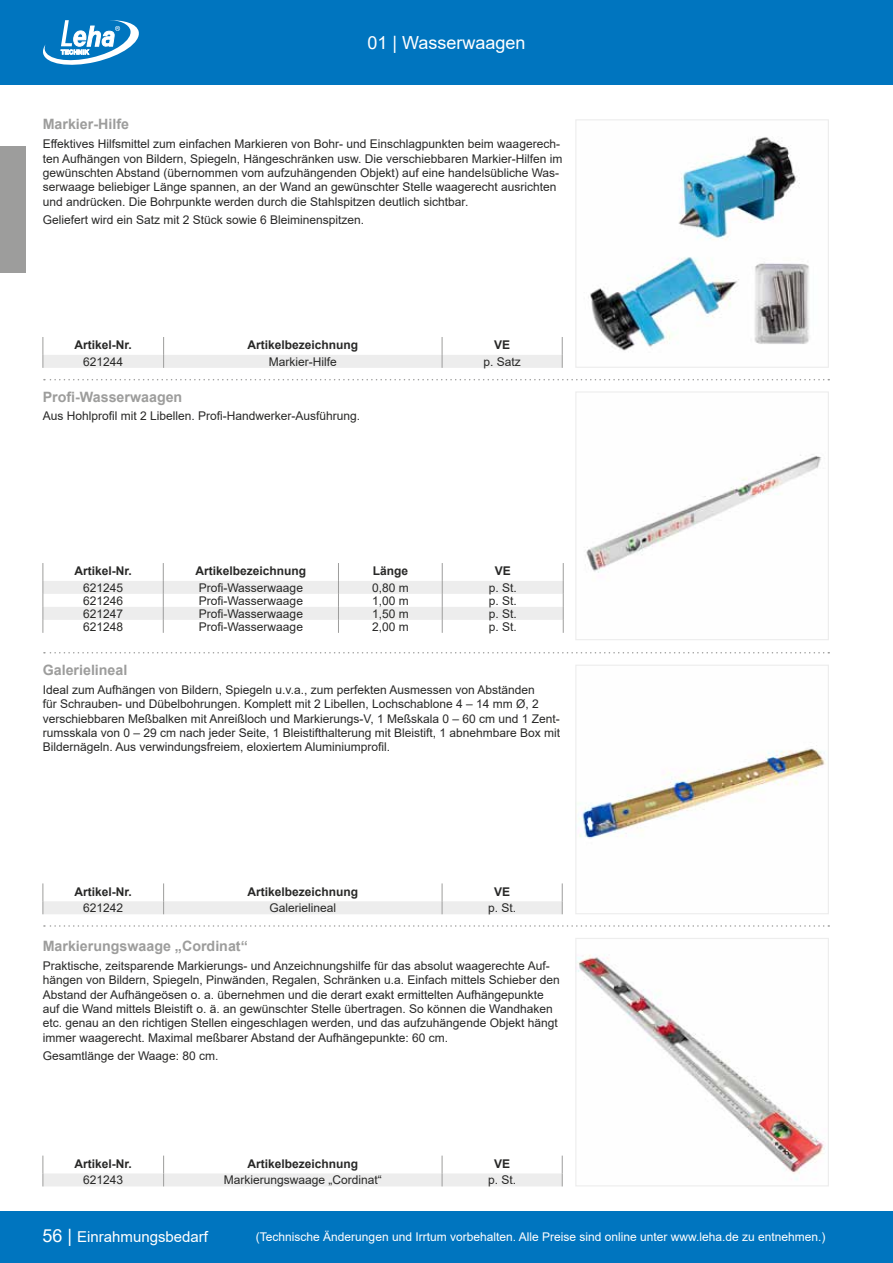
<style>
.page{position:relative;width:893px;height:1263px;background:#fff}
.page>*{position:absolute;margin:0;border:0;box-sizing:border-box;transform-origin:0 0}
.t1{font:18px "Arial";color:#fff}
.t2{font:15px "Arial";color:#fff}
.t3{font:700 14.25px "Arial";color:#9d9d9c}
.t4{font:12px/14.4px "Arial";color:#282827}
.t5{font:700 12px "Arial";color:#282827}
.t6{font:12px "Arial";color:#fff}
.s1{font-size:18px}
</style>
<div class="page">
<div style="left:0;top:0;width:893px;height:85px;background:#0075bf"></div>
<div style="left:0;top:1211px;width:893px;height:52px;background:#0075bf"></div>
<div style="left:0;top:147px;width:26px;height:126px;background:#9d9d9c"></div>
<svg style="left:43px;top:20px;width:96px;height:45px"></svg>
<svg style="left:43px;top:563px;width:521px;height:70px"></svg>
<svg style="left:43px;top:337px;width:520px;height:31px"></svg>
<svg style="left:43px;top:883px;width:520px;height:31px"></svg>
<svg style="left:43px;top:1155px;width:520px;height:31px"></svg>
<img style="left:586px;top:454px;width:235px;height:119px">
<div style="left:575px;top:391px;width:254px;height:249px;border:1px solid #ededed"></div>
<img style="left:579px;top:745px;width:246px;height:94px">
<div style="left:575px;top:665px;width:254px;height:249px;border:1px solid #ededed"></div>
<img style="left:588px;top:137px;width:222px;height:214px">
<div style="left:575px;top:119px;width:254px;height:249px;border:1px solid #ededed"></div>
<img style="left:577px;top:954px;width:248px;height:226px">
<div style="left:575px;top:938px;width:254px;height:248px;border:1px solid #ededed"></div>
<svg style="left:44px;top:379px;width:785px;height:1px"></svg>
<svg style="left:44px;top:652px;width:785px;height:1px"></svg>
<svg style="left:44px;top:925px;width:785px;height:2px"></svg>
<h1 class="t1" style="left:367px;top:30px;width:160px">01 | Wasserwaagen</h1>
<p class="t3" style="left:43px;top:114px;width:88px">Markier-Hilfe</p>
<p class="t4" style="left:43px;top:137px;width:521px">Effektives Hilfsmittel zum einfachen Markieren von Bohr- und Einschlagpunkten beim waagerech&shy;ten Aufhängen von Bildern, Spiegeln, Hängeschränken usw. Die verschiebbaren Markier-Hilfen im gewünschten Abstand (übernommen vom aufzuhängenden Objekt) auf eine handelsübliche Was&shy;serwaage beliebiger Länge spannen, an der Wand an gewünschter Stelle waagerecht ausrichten und andrücken. Die Bohrpunkte werden durch die Stahlspitzen deutlich sichtbar.</p>
<p class="t4" style="left:43px;top:213px;width:323px">Geliefert wird ein Satz mit 2 Stück sowie 6 Bleiminenspitzen.</p>
<p class="t5" style="left:75px;top:337px;width:59px">Artikel-Nr.</p>
<p class="t5" style="left:247px;top:337px;width:112px">Artikelbezeichnung</p>
<p class="t5" style="left:494px;top:337px;width:18px">VE</p>
<p class="t4" style="left:83px;top:354px;width:42px">621244</p>
<p class="t4" style="left:269px;top:354px;width:69px">Markier-Hilfe</p>
<p class="t4" style="left:483px;top:354px;width:39px">p. Satz</p>
<p class="t3" style="left:43px;top:387px;width:141px">Profi-Wasserwaagen</p>
<p class="t4" style="left:43px;top:409px;width:319px">Aus Hohlprofil mit 2 Libellen. Profi-Handwerker-Ausführung.</p>
<p class="t5" style="left:74px;top:563px;width:59px">Artikel-Nr.</p>
<p class="t5" style="left:196px;top:563px;width:112px">Artikelbezeichnung</p>
<p class="t5" style="left:373px;top:563px;width:37px">Länge</p>
<p class="t5" style="left:495px;top:563px;width:18px">VE</p>
<p class="t4" style="left:83px;top:580px;width:42px">621245</p>
<p class="t4" style="left:199px;top:580px;width:106px">Profi-Wasserwaage</p>
<p class="t4" style="left:372px;top:580px;width:38px">0,80 m</p>
<p class="t4" style="left:489px;top:580px;width:30px">p. St.</p>
<p class="t4" style="left:83px;top:593px;width:42px">621246</p>
<p class="t4" style="left:199px;top:593px;width:106px">Profi-Wasserwaage</p>
<p class="t4" style="left:372px;top:593px;width:38px">1,00 m</p>
<p class="t4" style="left:489px;top:593px;width:30px">p. St.</p>
<p class="t4" style="left:83px;top:606px;width:42px">621247</p>
<p class="t4" style="left:199px;top:606px;width:106px">Profi-Wasserwaage</p>
<p class="t4" style="left:372px;top:606px;width:38px">1,50 m</p>
<p class="t4" style="left:489px;top:606px;width:30px">p. St.</p>
<p class="t4" style="left:83px;top:619px;width:42px">621248</p>
<p class="t4" style="left:199px;top:619px;width:106px">Profi-Wasserwaage</p>
<p class="t4" style="left:372px;top:619px;width:38px">2,00 m</p>
<p class="t4" style="left:489px;top:619px;width:30px">p. St.</p>
<p class="t3" style="left:43px;top:660px;width:86px">Galerielineal</p>
<p class="t4" style="left:43px;top:682px;width:519px">Ideal zum Aufhängen von Bildern, Spiegeln u.v.a., zum perfekten Ausmessen von Abständen<br>für Schrauben- und Dübelbohrungen. Komplett mit 2 Libellen, Lochschablone 4 – 14 mm Ø, 2 verschiebbaren Meßbalken mit Anreißloch und Markierungs-V, 1 Meßskala 0 – 60 cm und 1 Zent&shy;rumsskala von 0 – 29 cm nach jeder Seite, 1 Bleistifthalterung mit Bleistift, 1 abnehmbare Box mit Bildernägeln. Aus verwindungsfreiem, eloxiertem Aluminiumprofil.</p>
<p class="t5" style="left:75px;top:883px;width:59px">Artikel-Nr.</p>
<p class="t5" style="left:247px;top:883px;width:112px">Artikelbezeichnung</p>
<p class="t5" style="left:494px;top:883px;width:18px">VE</p>
<p class="t4" style="left:83px;top:901px;width:42px">621242</p>
<p class="t4" style="left:269px;top:901px;width:68px">Galerielineal</p>
<p class="t4" style="left:488px;top:901px;width:30px">p. St.</p>
<p class="t3" style="left:43px;top:936px;width:207px">Markierungswaage „Cordinat“</p>
<p class="t4" style="left:43px;top:958px;width:518px">Praktische, zeitsparende Markierungs- und Anzeichnungshilfe für das absolut waagerechte Auf&shy;hängen von Bildern, Spiegeln, Pinwänden, Regalen, Schränken u.a. Einfach mittels Schieber den Abstand der Aufhängeösen o. a. übernehmen und die derart exakt ermittelten Aufhängepunkte auf die Wand mittels Bleistift o. ä. an gewünschter Stelle übertragen. So können die Wandhaken etc. genau an den richtigen Stellen eingeschlagen werden, und das aufzuhängende Objekt hängt immer waagerecht. Maximal meßbarer Abstand der Aufhängepunkte: 60 cm.</p>
<p class="t4" style="left:43px;top:1049px;width:177px">Gesamtlänge der Waage: 80 cm.</p>
<p class="t5" style="left:75px;top:1155px;width:59px">Artikel-Nr.</p>
<p class="t5" style="left:247px;top:1155px;width:112px">Artikelbezeichnung</p>
<p class="t5" style="left:494px;top:1155px;width:18px">VE</p>
<p class="t4" style="left:83px;top:1173px;width:42px">621243</p>
<p class="t4" style="left:224px;top:1173px;width:160px">Markierungswaage „Cordinat“</p>
<p class="t4" style="left:488px;top:1173px;width:30px">p. St.</p>
<p class="t2" style="left:43px;top:1226px;width:167px"><span class="s1">56 |</span> Einrahmungsbedarf</p>
<p class="t6" style="left:256px;top:1229px;width:571px">(Technische Änderungen und Irrtum vorbehalten. Alle Preise sind online unter www.leha.de zu entnehmen.)</p>
</div>
